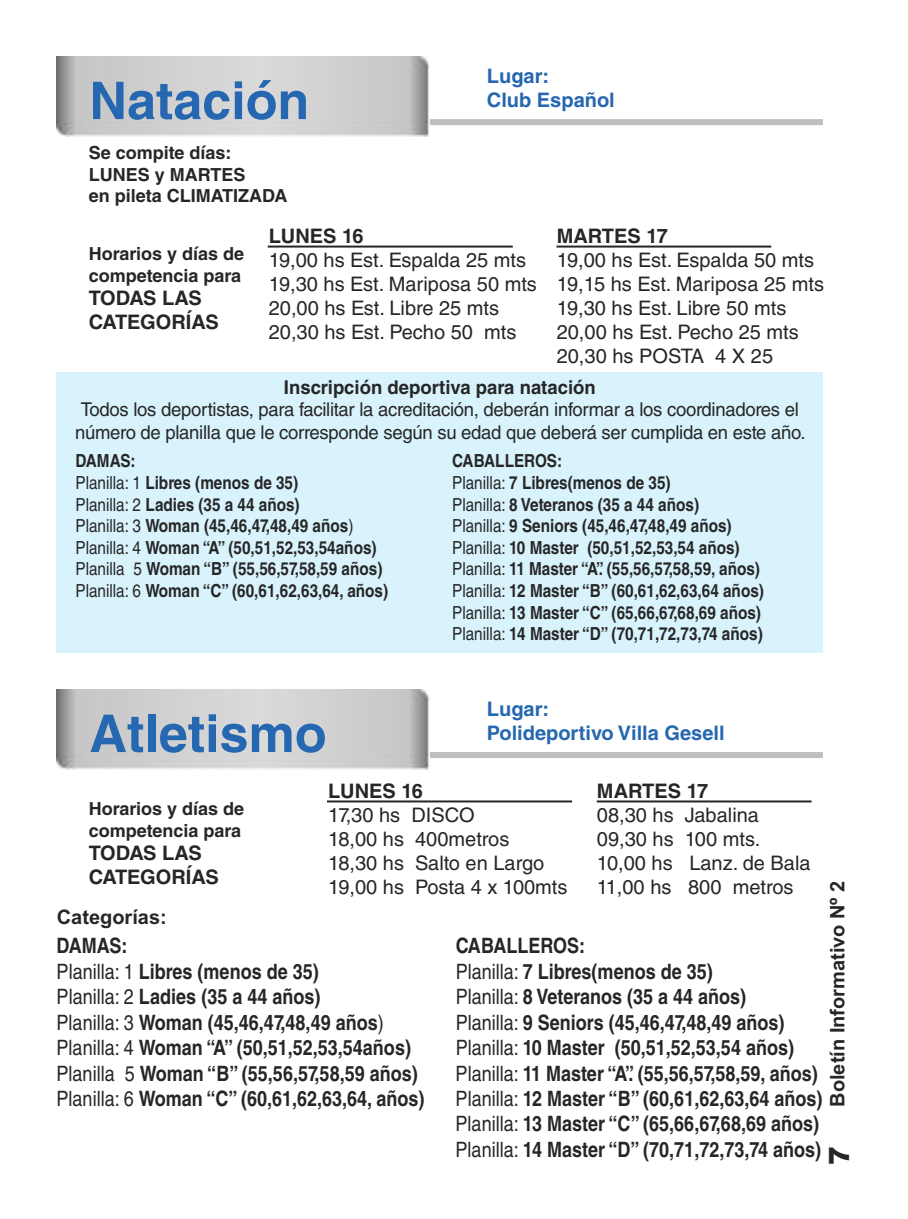
<style>
.page{position:relative;width:908px;height:1219px;background:#fff}
.page>*{position:absolute;margin:0;border:0;box-sizing:border-box;transform-origin:0 0}
.t1{font:700 52px "Helvetica LT Std";color:#2567b0}
.t2{font:900 28px "Arial";color:#272627}
.t3{font:700 21.2px/25.4px "Helvetica LT Std";color:#272627;scale:.85 1}
.t4{font:20px/24px "Helvetica LT Std";color:#272627}
.t5{font:700 20px/24px "Helvetica LT Std";color:#272627}
.t6{font:700 20px/24px "Helvetica LT Std";color:#2567b0}
.t7{font:700 20px "Arial";color:#272627}
.t8{font:19px/22.8px "Helvetica LT Std";letter-spacing:-.015em;color:#272627}
.t9{font:700 19px "Helvetica LT Std";color:#272627}
.t10{font:700 18px/21.6px "Helvetica LT Std";color:#272627;scale:.85 1}
.t11{font:700 18px/21.6px "Helvetica LT Std";color:#272627}
.s1{font-weight:400}
</style>
<div class="page">
<div style="left:57px;top:373px;width:765px;height:280px;background:#d9f3fc"></div>
<hr style="left:267px;top:246px;width:245px;height:2px;background:#272627">
<hr style="left:556px;top:246px;width:215px;height:2px;background:#272627">
<div style="left:398px;top:119px;width:424px;height:6px;background:#bebebe"></div>
<img style="left:57px;top:57px;width:372px;height:80px">
<hr style="left:327px;top:800px;width:245px;height:2px;background:#272627">
<hr style="left:596px;top:800px;width:215px;height:2px;background:#272627">
<div style="left:398px;top:752px;width:424px;height:6px;background:#bebebe"></div>
<img style="left:57px;top:690px;width:372px;height:80px">
<h1 class="t1" style="left:89px;top:82px;width:221px">Natación</h1>
<p class="t6" style="left:486px;top:66px;width:129px">Lugar:<br>Club Español</p>
<p class="t11" style="left:89px;top:144px;width:200px">Se compite días:<br>LUNES y MARTES<br>en pileta CLIMATIZADA</p>
<p class="t11" style="left:89px;top:245px;width:157px">Horarios y días de competencia para</p>
<p class="t5" style="left:89px;top:288px;width:131px">TODAS LAS<br>CATEGORÍAS</p>
<p class="t5" style="left:268px;top:226px;width:96px">LUNES 16</p>
<p class="t4" style="left:268px;top:250px;width:269px">19,00 hs Est. Espalda 25 mts<br>19,30 hs Est. Mariposa 50 mts<br>20,00 hs Est. Libre 25 mts<br>20,30 hs Est. Pecho 50 mts</p>
<p class="t5" style="left:556px;top:226px;width:113px">MARTES 17</p>
<p class="t4" style="left:556px;top:250px;width:269px">19,00 hs Est. Espalda 50 mts<br>19,15 hs Est. Mariposa 25 mts<br>19,30 hs Est. Libre 50 mts<br>20,00 hs Est. Pecho 25 mts<br>20,30 hs POSTA 4 X 25</p>
<p class="t9" style="left:284px;top:380px;width:313px">Inscripción deportiva para natación</p>
<p class="t8" style="left:75px;top:400px;width:731px">Todos los deportistas, para facilitar la acreditación, deberán informar a los coordinadores el número de planilla que le corresponde según su edad que deberá ser cumplida en este año.</p>
<p class="t10" style="left:452px;top:452px;width:368px">CABALLEROS:<br><span class="s1">Planilla:</span> 7 Libres(menos de 35)<br><span class="s1">Planilla:</span> 8 Veteranos (35 a 44 años)<br><span class="s1">Planilla:</span> 9 Seniors (45,46,47,48,49 años)<br><span class="s1">Planilla:</span> 10 Master (50,51,52,53,54 años)<br><span class="s1">Planilla:</span> 11 Master “A”. (55,56,57,58,59, años)<br><span class="s1">Planilla:</span> 12 Master “B” (60,61,62,63,64 años)<br><span class="s1">Planilla:</span> 13 Master “C” (65,66,67,68,69 años)<br><span class="s1">Planilla:</span> 14 Master “D” (70,71,72,73,74 años)</p>
<p class="t10" style="left:75px;top:452px;width:369px">DAMAS:<br><span class="s1">Planilla: 1</span> Libres (menos de 35)<br><span class="s1">Planilla: 2</span> Ladies (35 a 44 años)<br><span class="s1">Planilla: 3</span> Woman (45,46,47,48,49 años<span class="s1">)<br>Planilla: 4</span> Woman “A” (50,51,52,53,54años)<br><span class="s1">Planilla 5</span> Woman “B” (55,56,57,58,59 años)<br><span class="s1">Planilla: 6</span> Woman “C” (60,61,62,63,64, años)</p>
<h1 class="t1" style="left:89px;top:715px;width:238px">Atletismo</h1>
<p class="t6" style="left:486px;top:699px;width:239px">Lugar:<br>Polideportivo Villa Gesell</p>
<p class="t5" style="left:328px;top:781px;width:96px">LUNES 16</p>
<p class="t4" style="left:328px;top:805px;width:241px">17,30 hs DISCO<br>18,00 hs 400metros<br>18,30 hs Salto en Largo<br>19,00 hs Posta 4 x 100mts</p>
<p class="t5" style="left:596px;top:781px;width:113px">MARTES 17</p>
<p class="t4" style="left:596px;top:805px;width:215px">08,30 hs Jabalina<br>09,30 hs 100 mts.<br>10,00 hs Lanz. de Bala<br>11,00 hs 800 metros</p>
<p class="t11" style="left:89px;top:800px;width:157px">Horarios y días de competencia para</p>
<p class="t5" style="left:89px;top:843px;width:131px">TODAS LAS<br>CATEGORÍAS</p>
<p class="t7" style="left:825px;top:1107px;width:228px;rotate:-90deg">Boletín Informativo Nº 2</p>
<p class="t7" style="left:57px;top:905px;width:112px">Categorías:</p>
<p class="t3" style="left:57px;top:935px;width:434px">DAMAS:<br><span class="s1">Planilla: 1</span> Libres (menos de 35)<br><span class="s1">Planilla: 2</span> Ladies (35 a 44 años)<br><span class="s1">Planilla: 3</span> Woman (45,46,47,48,49 años<span class="s1">)<br>Planilla: 4</span> Woman “A” (50,51,52,53,54años)<br><span class="s1">Planilla 5</span> Woman “B” (55,56,57,58,59 años)<br><span class="s1">Planilla: 6</span> Woman “C” (60,61,62,63,64, años)</p>
<p class="t3" style="left:455px;top:935px;width:433px">CABALLEROS:<br><span class="s1">Planilla:</span> 7 Libres(menos de 35)<br><span class="s1">Planilla:</span> 8 Veteranos (35 a 44 años)<br><span class="s1">Planilla:</span> 9 Seniors (45,46,47,48,49 años)<br><span class="s1">Planilla:</span> 10 Master (50,51,52,53,54 años)<br><span class="s1">Planilla:</span> 11 Master “A”. (55,56,57,58,59, años)<br><span class="s1">Planilla:</span> 12 Master “B” (60,61,62,63,64 años)<br><span class="s1">Planilla:</span> 13 Master “C” (65,66,67,68,69 años)<br><span class="s1">Planilla:</span> 14 Master “D” (70,71,72,73,74 años)</p>
<h2 class="t2" style="left:822px;top:1165px;width:20px;rotate:-90deg">7</h2>
</div>
